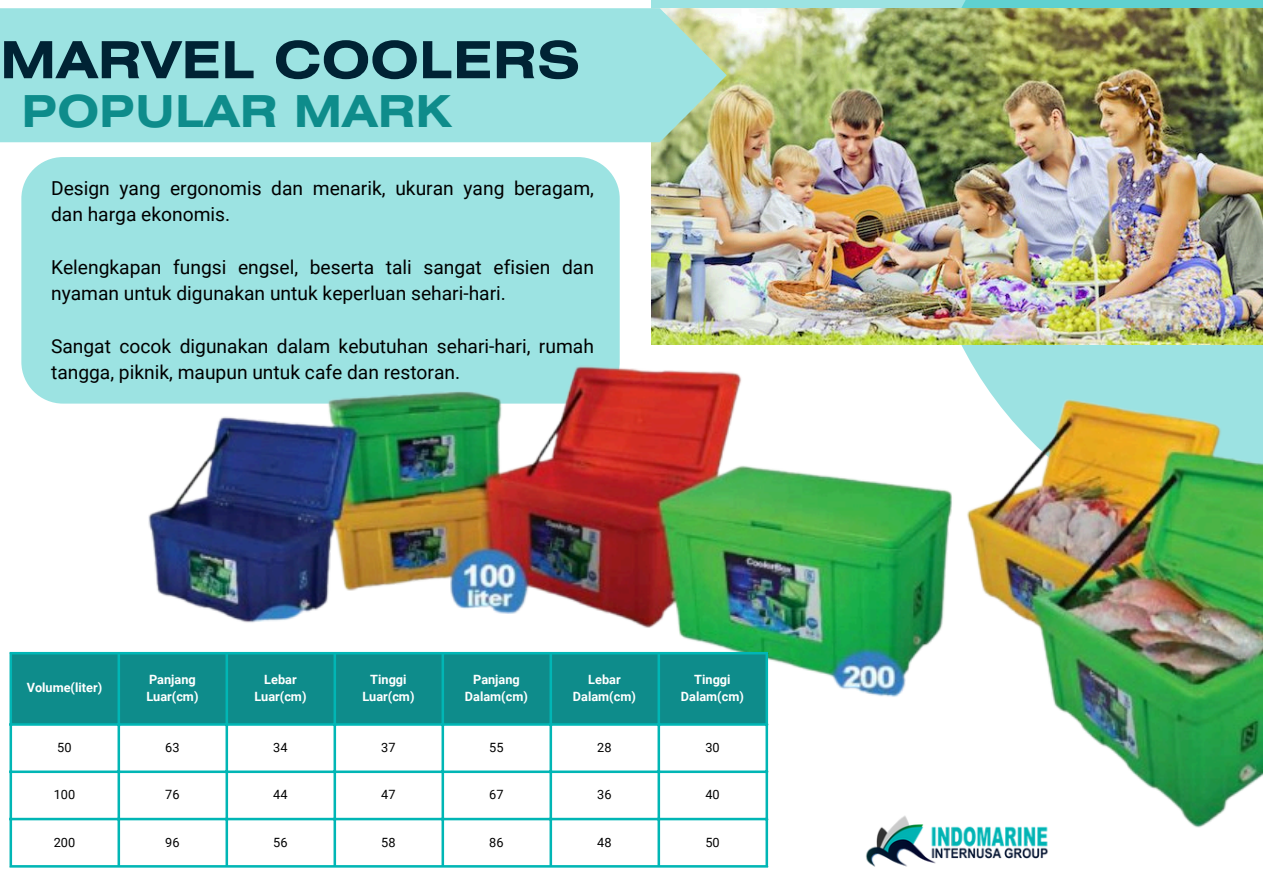
<style>
.page{position:relative;width:1263px;height:894px;background:#fff}
.page>*{position:absolute;margin:0;border:0;box-sizing:border-box;transform-origin:0 0}
.t1{font:700 51px "Helios Ext";color:#002334}
.t2{font:700 43.95px "Helios Ext";color:#0e8c8b}
.t3{font:19.2px/26.4px "Roboto";color:#000}
.t4{font:700 12.75px/17px "Roboto";color:#fff;text-align:center}
.t5{font:12.75px "Roboto";color:#000}
</style>
<div class="page">
<svg style="left:921px;top:0;width:342px;height:353px;background:#87d8d4"></svg>
<div style="left:21px;top:157px;width:599px;height:246px;background:#9ce3e2;border-radius:42px"></div>
<img style="left:138px;top:353px;width:1125px;height:487px">
<img style="left:652px;top:8px;width:610px;height:337px">
<div style="left:0;top:8px;width:726px;height:134px;background:#9ce3e2"></div>
<div style="left:12px;top:654px;width:753px;height:69px;background:#0e8c8b"></div>
<svg style="left:12px;top:725px;width:753px;height:139px"></svg>
<hr style="left:10px;top:654px;width:2px;height:210px;background:#01b6b5">
<hr style="left:118px;top:654px;width:2px;height:210px;background:#01b6b5">
<hr style="left:226px;top:654px;width:2px;height:210px;background:#01b6b5">
<hr style="left:334px;top:654px;width:2px;height:210px;background:#01b6b5">
<hr style="left:441px;top:654px;width:3px;height:210px;background:#01b6b5">
<hr style="left:549px;top:654px;width:3px;height:210px;background:#01b6b5">
<hr style="left:657px;top:654px;width:3px;height:210px;background:#01b6b5">
<hr style="left:765px;top:654px;width:3px;height:210px;background:#01b6b5">
<hr style="left:10px;top:651px;width:758px;height:3px;background:#01b6b5">
<hr style="left:10px;top:723px;width:758px;height:2px;background:#01b6b5">
<hr style="left:10px;top:770px;width:758px;height:2px;background:#01b6b5">
<hr style="left:10px;top:817px;width:758px;height:3px;background:#01b6b5">
<hr style="left:10px;top:864px;width:758px;height:3px;background:#01b6b5">
<img style="left:845px;top:808px;width:225px;height:59px">
<h2 class="t1" style="left:0;top:41px;width:582px">MARVEL COOLERS</h2>
<p class="t2" style="left:21px;top:95px;width:433px">POPULAR MARK</p>
<p class="t3" style="left:51px;top:175px;width:544px">Design yang ergonomis dan menarik, ukuran yang beragam, dan harga ekonomis.</p>
<p class="t3" style="left:51px;top:254px;width:544px">Kelengkapan fungsi engsel, beserta tali sangat efisien dan nyaman untuk digunakan untuk keperluan sehari-hari.</p>
<p class="t3" style="left:51px;top:333px;width:544px">Sangat cocok digunakan dalam kebutuhan sehari-hari, rumah tangga, piknik, maupun untuk cafe dan restoran.</p>
<p class="t4" style="left:27px;top:679px;width:77px">Volume(liter)</p>
<p class="t4" style="left:146px;top:670px;width:54px;text-align:left">Panjang<br>Luar(cm)</p>
<p class="t4" style="left:254px;top:670px;width:54px">Lebar<br>Luar(cm)</p>
<p class="t4" style="left:362px;top:670px;width:54px">Tinggi<br>Luar(cm)</p>
<p class="t4" style="left:465px;top:670px;width:64px">Panjang<br>Dalam(cm)</p>
<p class="t4" style="left:573px;top:670px;width:64px">Lebar<br>Dalam(cm)</p>
<p class="t4" style="left:681px;top:670px;width:64px">Tinggi<br>Dalam(cm)</p>
<p class="t5" style="left:57px;top:740px;width:16px">50</p>
<p class="t5" style="left:165px;top:740px;width:16px">63</p>
<p class="t5" style="left:273px;top:740px;width:16px">34</p>
<p class="t5" style="left:381px;top:740px;width:16px">37</p>
<p class="t5" style="left:489px;top:740px;width:16px">55</p>
<p class="t5" style="left:597px;top:740px;width:16px">28</p>
<p class="t5" style="left:705px;top:740px;width:16px">30</p>
<p class="t5" style="left:54px;top:787px;width:23px">100</p>
<p class="t5" style="left:165px;top:787px;width:16px">76</p>
<p class="t5" style="left:273px;top:787px;width:16px">44</p>
<p class="t5" style="left:381px;top:787px;width:16px">47</p>
<p class="t5" style="left:489px;top:787px;width:16px">67</p>
<p class="t5" style="left:597px;top:787px;width:16px">36</p>
<p class="t5" style="left:705px;top:787px;width:16px">40</p>
<p class="t5" style="left:54px;top:834px;width:23px">200</p>
<p class="t5" style="left:165px;top:834px;width:16px">96</p>
<p class="t5" style="left:273px;top:834px;width:16px">56</p>
<p class="t5" style="left:381px;top:834px;width:16px">58</p>
<p class="t5" style="left:489px;top:834px;width:16px">86</p>
<p class="t5" style="left:597px;top:834px;width:16px">48</p>
<p class="t5" style="left:705px;top:834px;width:16px">50</p>
</div>
